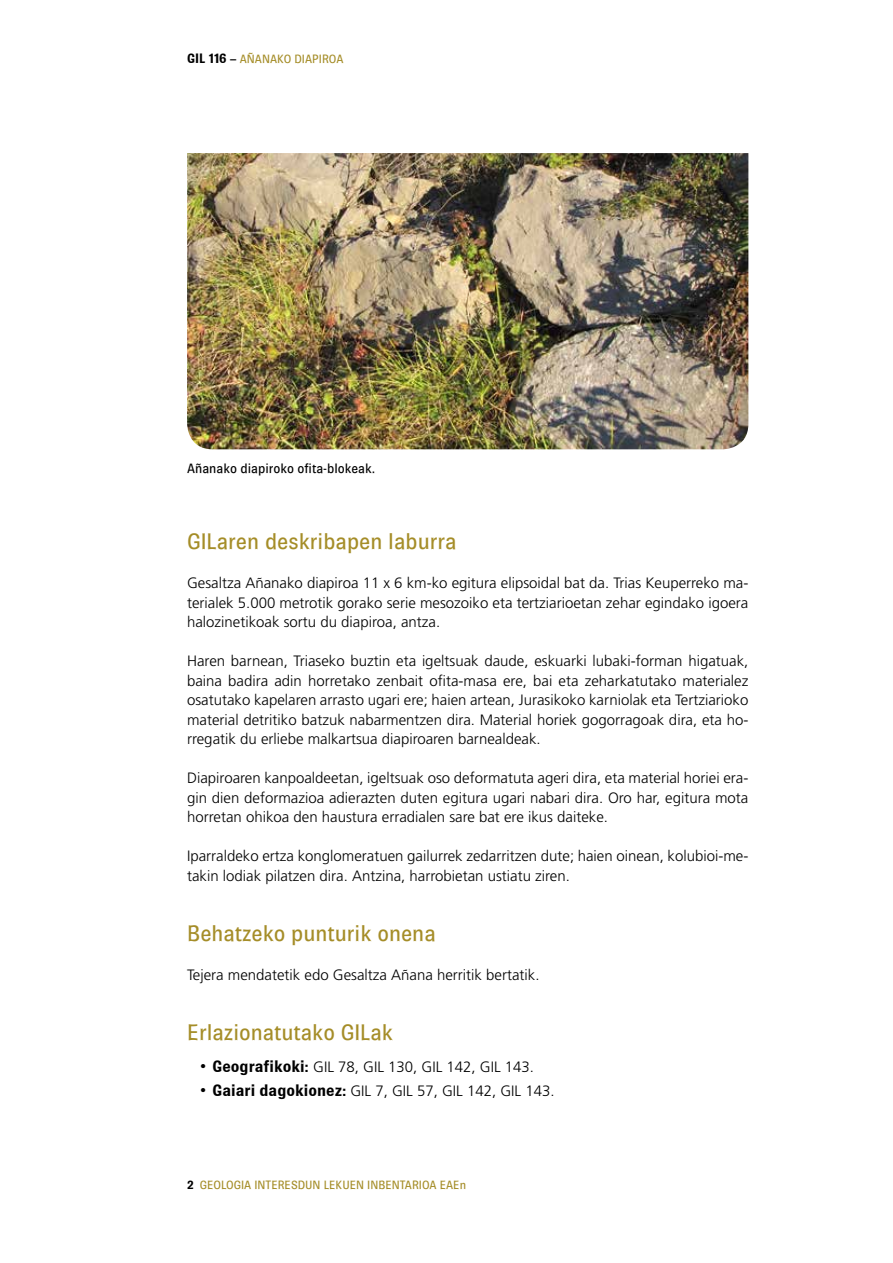
<style>
.page{position:relative;width:893px;height:1263px;background:#fff}
.page>*{position:absolute;margin:0;border:0;box-sizing:border-box;transform-origin:0 0}
.t1{font:22.5px "Brown";color:#a58d28}
.t2{font:300 15px/19.5px "Frutiger";color:#000;text-align:justify}
.t3{font:13.5px "Brown";color:#000}
.t4{font:12px "Brown";color:#a58d28}
.s1{font-weight:700;font-size:13.5px;color:#000}
.s2{color:#000}
.s3{font-family:"Brown";font-weight:700;font-size:16.5px}
.s4{font-family:"Brown";font-weight:700}
.s5{font-weight:700;color:#000}
</style>
<div class="page">
<img style="left:187px;top:153px;width:561px;height:296px">
<p class="t4" style="left:187px;top:52px;width:158px"><span class="s1">GIL 116</span> <span class="s2">–</span> Añanako diapiroa</p>
<p class="t3" style="left:187px;top:461px;width:190px">Añanako diapiroko ofita-blokeak.</p>
<h1 class="t1" style="left:187px;top:529px;width:271px">GILaren deskribapen laburra</h1>
<p class="t2" style="left:187px;top:573px;width:563px">Gesaltza Añanako diapiroa 11 x 6 km-ko egitura elipsoidal bat da. Trias Keuperreko ma&shy;terialek 5.000 metrotik gorako serie mesozoiko eta tertziarioetan zehar egindako igoera halozinetikoak sortu du diapiroa, antza.</p>
<p class="t2" style="left:187px;top:651px;width:563px">Haren barnean, Triaseko buztin eta igeltsuak daude, eskuarki lubaki-forman higatuak, baina badira adin horretako zenbait ofita-masa ere, bai eta zeharkatutako materialez osatutako kapelaren arrasto ugari ere; haien artean, Jurasikoko karniolak eta Tertziarioko material detritiko batzuk nabarmentzen dira. Material horiek gogorragoak dira, eta ho&shy;rregatik du erliebe malkartsua diapiroaren barnealdeak.</p>
<p class="t2" style="left:187px;top:768px;width:563px">Diapiroaren kanpoaldeetan, igeltsuak oso deformatuta ageri dira, eta material horiei era&shy;gin dien deformazioa adierazten duten egitura ugari nabari dira. Oro har, egitura mota horretan ohikoa den haustura erradialen sare bat ere ikus daiteke.</p>
<p class="t2" style="left:187px;top:846px;width:563px">Iparraldeko ertza konglomeratuen gailurrek zedarritzen dute; haien oinean, kolubioi-me&shy;takin lodiak pilatzen dira. Antzina, harrobietan ustiatu ziren.</p>
<h1 class="t1" style="left:187px;top:920px;width:250px">Behatzeko punturik onena</h1>
<p class="t2" style="left:187px;top:965px;width:354px">Tejera mendatetik edo Gesaltza Añana herritik bertatik.</p>
<h1 class="t1" style="left:187px;top:1019px;width:208px">Erlazionatutako GILak</h1>
<p class="t2" style="left:200px;top:1057px;width:336px"><span class="s3">• Geografikoki</span><span class="s4">:</span> GIL 78, GIL 130, GIL 142, GIL 143.</p>
<p class="t2" style="left:200px;top:1081px;width:356px"><span class="s3">• Gaiari dagokionez</span><span class="s4">:</span> GIL 7, GIL 57, GIL 142, GIL 143.</p>
<p class="t4" style="left:187px;top:1178px;width:280px"><span class="s5">2</span> Geologia Interesdun Lekuen Inbentarioa EAEn</p>
</div>
